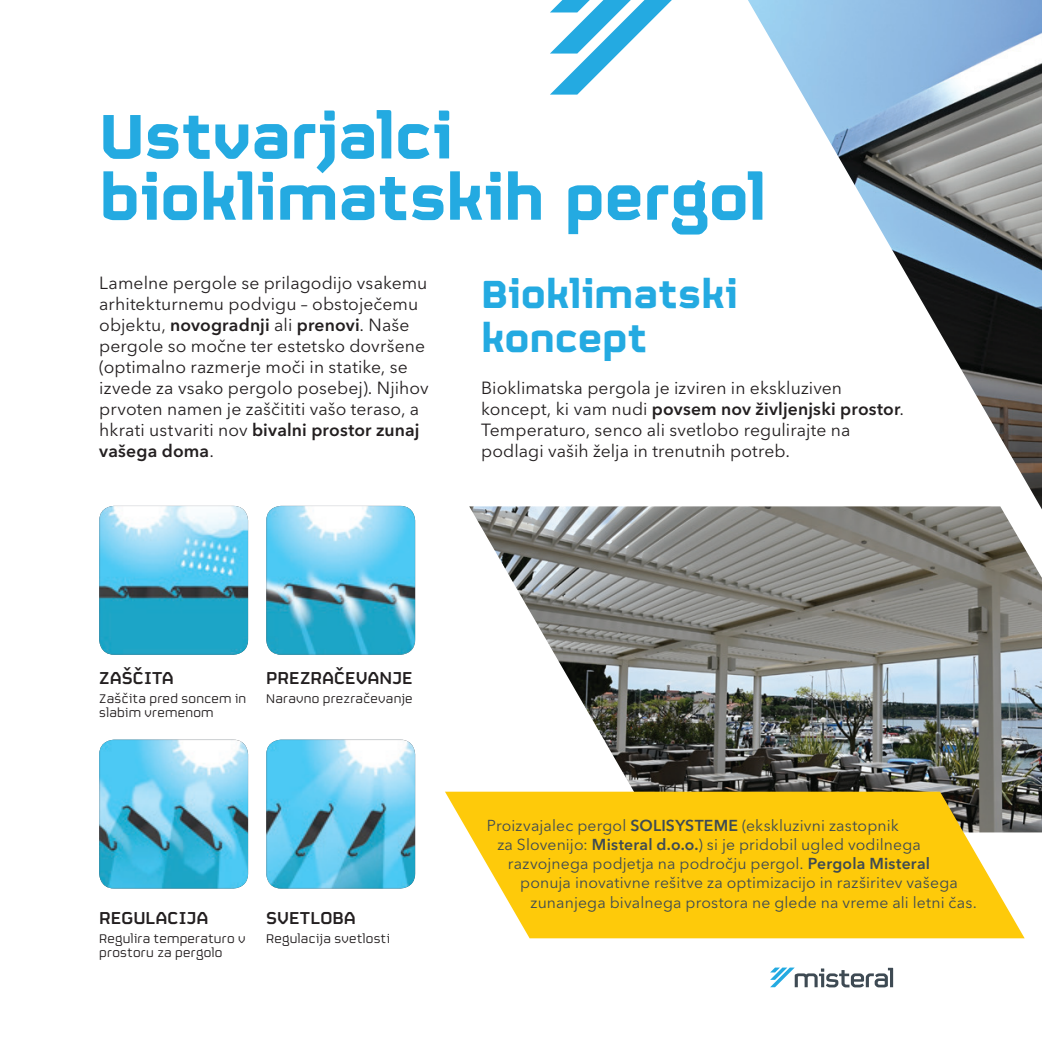
<style>
.page{position:relative;width:1042px;height:1042px;background:#fff}
.page>*{position:absolute;margin:0;border:0;box-sizing:border-box;transform-origin:0 0}
.t1{font:700 70px/61.2px "FS Sinclair";letter-spacing:-.01em;color:#24aae1}
.t2{font:700 43.75px/43.8px "FS Sinclair";letter-spacing:-.005em;color:#24aae1}
.t3{font:500 19.25px "FS Sinclair";color:#231f20}
.t4{font:17.5px/21px "Avenir Next LT Pro";letter-spacing:.005em;color:#231f20}
.t5{font:15.75px "Avenir Next LT Pro";letter-spacing:.01em;color:#3e4a53}
.t6{font:14px/14px "FS Sinclair";letter-spacing:.015em;color:#231f20}
.s1{font-weight:600}
</style>
<div class="page">
<img style="left:469px;top:506px;width:573px;height:326px">
<img style="left:748px;top:0;width:294px;height:509px">
<img style="left:99px;top:506px;width:149px;height:149px">
<img style="left:99px;top:739px;width:149px;height:149px">
<img style="left:266px;top:506px;width:149px;height:149px">
<svg style="left:445px;top:791px;width:579px;height:147px;background:#f7cb27"></svg>
<img style="left:266px;top:739px;width:149px;height:149px">
<svg style="left:550px;top:0;width:122px;height:95px"></svg>
<svg style="left:770px;top:967px;width:123px;height:20px"></svg>
<h1 class="t1" style="left:99px;top:95px;width:669px">Ustvarjalci bioklimatskih pergol</h1>
<p class="t4" style="left:99px;top:272px;width:331px">Lamelne pergole se prilagodijo vsakemu arhitekturnemu podvigu – obstoječemu objektu, <span class="s1">novogradnji</span> ali <span class="s1">prenovi</span>. Naše pergole so močne ter estetsko dovršene (optimalno razmerje moči in statike, se izvede za vsako pergolo posebej). Njihov prvoten namen je zaščititi vašo teraso, a hkrati ustvariti nov <span class="s1">bivalni prostor zunaj vašega doma</span>.</p>
<h2 class="t2" style="left:481px;top:266px;width:259px">Bioklimatski koncept</h2>
<p class="t4" style="left:481px;top:377px;width:424px">Bioklimatska pergola je izviren in ekskluziven koncept, ki vam nudi <span class="s1">povsem nov življenjski prostor</span>.<br>Temperaturo, senco ali svetlobo regulirajte na podlagi vaših želja in trenutnih potreb.</p>
<p class="t3" style="left:99px;top:662px;width:76px">ZAŠČITA</p>
<p class="t6" style="left:99px;top:690px;width:149px">Zaščita pred soncem in slabim vremenom</p>
<p class="t3" style="left:266px;top:662px;width:148px">PREZRAČEVANJE</p>
<p class="t6" style="left:266px;top:690px;width:148px">Naravno prezračevanje</p>
<p class="t3" style="left:99px;top:903px;width:111px">REGULACIJA</p>
<p class="t6" style="left:99px;top:931px;width:148px">Regulira temperaturo v prostoru za pergolo</p>
<p class="t3" style="left:266px;top:903px;width:91px">SVETLOBA</p>
<p class="t6" style="left:266px;top:931px;width:125px">Regulacija svetlosti</p>
<p class="t5" style="left:487px;top:815px;width:413px">Proizvajalec pergol <span class="s1">SOLISYSTEME</span> (ekskluzivni zastopnik</p>
<p class="t5" style="left:497px;top:835px;width:425px">za Slovenijo: <span class="s1">Misteral d.o.o.</span>) si je pridobil ugled vodilnega</p>
<p class="t5" style="left:508px;top:854px;width:424px">razvojnega podjetja na področju pergol. <span class="s1">Pergola Misteral</span></p>
<p class="t5" style="left:520px;top:873px;width:439px">ponuja inovativne rešitve za optimizacijo in razširitev vašega</p>
<p class="t5" style="left:530px;top:892px;width:448px">zunanjega bivalnega prostora ne glede na vreme ali letni čas.</p>
</div>
